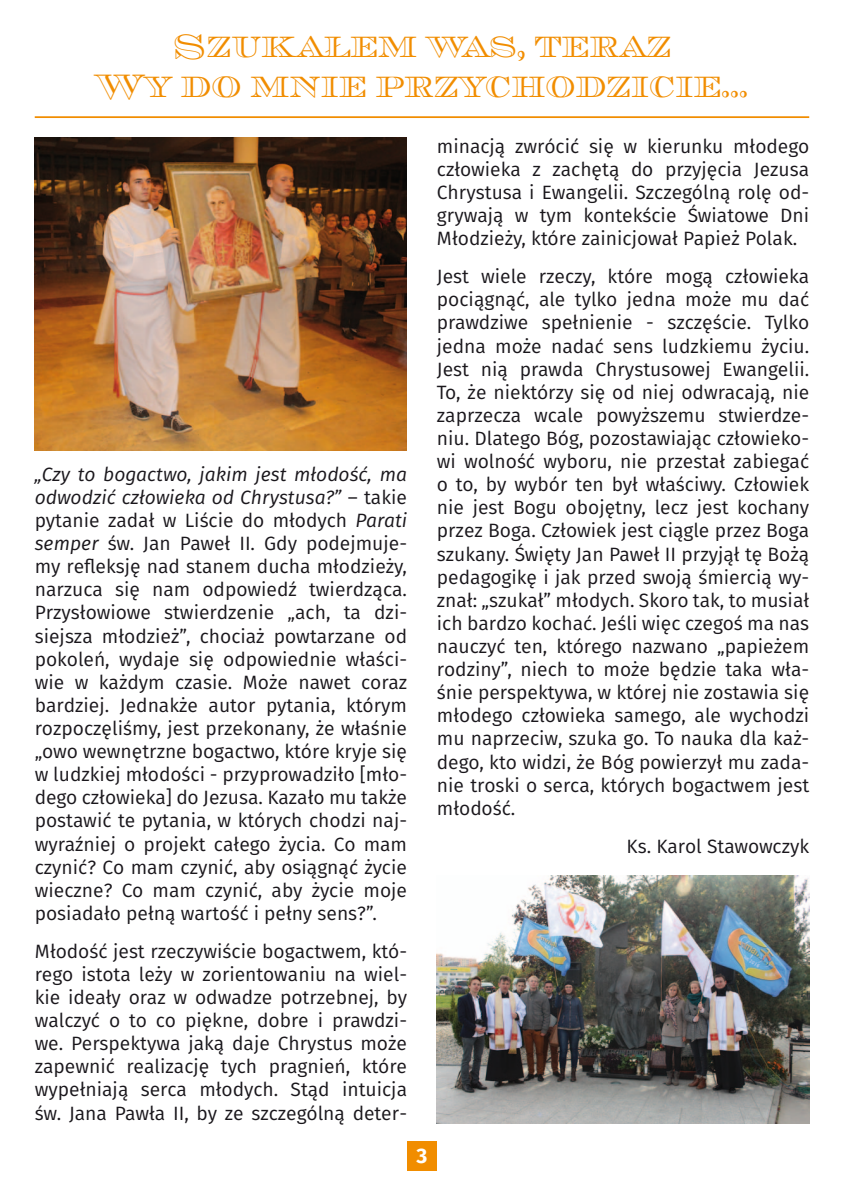
<style>
.page{position:relative;width:844px;height:1191px;background:#fff}
.page>*{position:absolute;margin:0;border:0;box-sizing:border-box;transform-origin:0 0}
.t1{font:33.25px/39.9px "Chevalier Ope DCDCE";color:#f18d00;text-align:center}
.t2{font:700 21px "Fira Sans";color:#fff}
.t3{font:19.25px/23.1px "Fira Sans";color:#1a171c;text-align:justify}
.s1{font-style:italic}
</style>
<div class="page">
<div style="left:407px;top:1141px;width:30px;height:30px;background:#f18d00"></div>
<hr style="left:35px;top:116px;width:774px;height:2px;background:#f18d00">
<img style="left:35px;top:138px;width:372px;height:313px">
<img style="left:437px;top:875px;width:371px;height:248px">
<h1 class="t1" style="left:96px;top:27px;width:653px">Szukałem was, teraz<br>Wy do mnie przychodzicie…</h1>
<p class="t3" style="left:35px;top:464px;width:374px"><span class="s1">„Czy to bogactwo, jakim jest młodość, ma odwodzić człowieka od Chrystusa?”</span> – takie pytanie zadał w Liście do młodych <span class="s1">Parati semper</span> św. Jan Paweł II. Gdy podejmuje&shy;my refleksję nad stanem ducha młodzieży, narzuca się nam odpowiedź twierdząca.<br>Przysłowiowe stwierdzenie „ach, ta dzi&shy;siejsza młodzież”, chociaż powtarzane od pokoleń, wydaje się odpowiednie właści&shy;wie w każdym czasie. Może nawet coraz bardziej. Jednakże autor pytania, którym rozpoczęliśmy, jest przekonany, że właśnie „owo wewnętrzne bogactwo, które kryje się w ludzkiej młodości - przyprowadziło [mło&shy;dego człowieka] do Jezusa. Kazało mu także postawić te pytania, w których chodzi naj&shy;wyraźniej o projekt całego życia. Co mam czynić? Co mam czynić, aby osiągnąć życie wieczne? Co mam czynić, aby życie moje posiadało pełną wartość i pełny sens?”.</p>
<p class="t3" style="left:35px;top:941px;width:374px">Młodość jest rzeczywiście bogactwem, któ&shy;rego istota leży w zorientowaniu na wiel&shy;kie ideały oraz w odwadze potrzebnej, by walczyć o to co piękne, dobre i prawdzi&shy;we. Perspektywa jaką daje Chrystus może zapewnić realizację tych pragnień, które wypełniają serca młodych. Stąd intuicja św. Jana Pawła II, by ze szczególną deter-</p>
<p class="t2" style="left:416px;top:1140px;width:12px">3</p>
<p class="t3" style="left:437px;top:136px;width:374px">minacją zwrócić się w kierunku młodego człowieka z zachętą do przyjęcia Jezusa Chrystusa i Ewangelii. Szczególną rolę od&shy;grywają w tym kontekście Światowe Dni Młodzieży, które zainicjował Papież Polak.</p>
<p class="t3" style="left:437px;top:266px;width:374px">Jest wiele rzeczy, które mogą człowieka pociągnąć, ale tylko jedna może mu dać prawdziwe spełnienie - szczęście. Tylko jedna może nadać sens ludzkiemu życiu.<br>Jest nią prawda Chrystusowej Ewangelii.<br>To, że niektórzy się od niej odwracają, nie zaprzecza wcale powyższemu stwierdze&shy;niu. Dlatego Bóg, pozostawiając człowieko&shy;wi wolność wyboru, nie przestał zabiegać o to, by wybór ten był właściwy. Człowiek nie jest Bogu obojętny, lecz jest kochany przez Boga. Człowiek jest ciągle przez Boga szukany. Święty Jan Paweł II przyjął tę Bożą pedagogikę i jak przed swoją śmiercią wy&shy;znał: „szukał” młodych. Skoro tak, to musiał ich bardzo kochać. Jeśli więc czegoś ma nas nauczyć ten, którego nazwano „papieżem rodziny”, niech to może będzie taka wła&shy;śnie perspektywa, w której nie zostawia się młodego człowieka samego, ale wychodzi mu naprzeciw, szuka go. To nauka dla każ&shy;dego, kto widzi, że Bóg powierzył mu zada&shy;nie troski o serca, których bogactwem jest młodość.</p>
<p class="t3" style="left:626px;top:836px;width:184px">Ks. Karol Stawowczyk</p>
</div>
